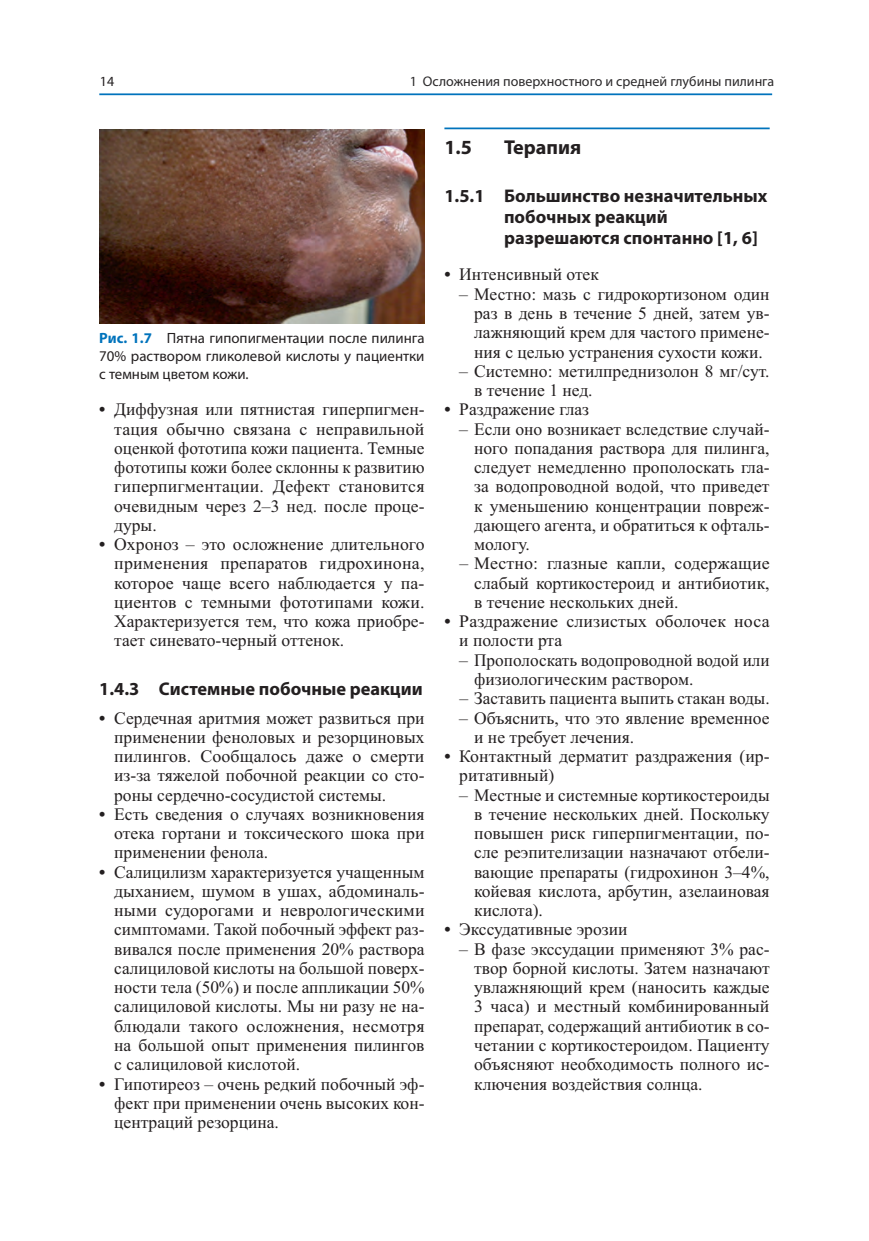
<style>
.page{position:relative;width:869px;height:1241px;background:#fff}
.page>*{position:absolute;margin:0;border:0;box-sizing:border-box;transform-origin:0 0}
.t1{font:700 20.12px "Myriad Pro";color:#231f20}
.t2{font:700 18.38px/21px "Myriad Pro";color:#231f20}
.t3{font:17.5px/19.2px "Times New Roman";color:#231f20;text-align:justify}
.t4{font:14.88px/17.5px "Myriad Pro";color:#231f20;text-align:justify}
.t5{font:14px "Myriad Pro";color:#2b292a}
.t6{font:14px "Myriad Pro";color:#231f20}
.s1{font-weight:700;color:#0073bc}
.s2{font-weight:700}
</style>
<div class="page">
<hr style="left:99px;top:93px;width:672px;height:2px;background:#0073bc">
<hr style="left:444px;top:127px;width:325px;height:2px;background:#0073bc">
<img style="left:100px;top:129px;width:324px;height:195px">
<p class="t6" style="left:100px;top:76px;width:16px">14</p>
<p class="t5" style="left:409px;top:76px;width:366px">1 Осложнения поверхностного и средней глубины пилинга</p>
<p class="t4" style="left:99px;top:331px;width:326px"><span class="s1">Рис. 1.7</span> Пятна гипопигментации после пилинга 70% раствором гликолевой кислоты у пациентки с темным цветом кожи.</p>
<p class="t3" style="left:114px;top:401px;width:312px;text-indent:-15px"><span class="s2">•</span> Диффузная или пятнистая гиперпигмен&shy;тация обычно связана с неправильной оценкой фототипа кожи пациента. Темные фототипы кожи более склонны к развитию гиперпигментации. Дефект становится очевидным через 2–3 нед. после проце&shy;дуры.</p>
<p class="t3" style="left:114px;top:536px;width:312px;text-indent:-15px"><span class="s2">•</span> Охроноз – это осложнение длительного применения препаратов гидрохинона, которое чаще всего наблюдается у па&shy;циентов с темными фототипами кожи.<br>Характеризуется тем, что кожа приобре&shy;тает синевато-черный оттенок.</p>
<p class="t2" style="left:99px;top:679px;width:325px">1.4.3 Системные побочные реакции</p>
<p class="t3" style="left:114px;top:709px;width:312px;text-indent:-15px"><span class="s2">•</span> Сердечная аритмия может развиться при применении феноловых и резорциновых пилингов. Сообщалось даже о смерти из-за тяжелой побочной реакции со сто&shy;роны сердечно-сосудистой системы.</p>
<p class="t3" style="left:114px;top:805px;width:312px;text-indent:-15px"><span class="s2">•</span> Есть сведения о случаях возникновения отека гортани и токсического шока при применении фенола.</p>
<p class="t3" style="left:114px;top:863px;width:312px;text-indent:-15px"><span class="s2">•</span> Салицилизм характеризуется учащенным дыханием, шумом в ушах, абдоминаль&shy;ными судорогами и неврологическими симптомами. Такой побочный эффект раз&shy;вивался после применения 20% раствора салициловой кислоты на большой поверх&shy;ности тела (50%) и после аппликации 50% салициловой кислоты. Мы ни разу не на&shy;блюдали такого осложнения, несмотря на большой опыт применения пилингов с салициловой кислотой.</p>
<p class="t3" style="left:114px;top:1075px;width:312px;text-indent:-15px"><span class="s2">•</span> Гипотиреоз – очень редкий побочный эф&shy;фект при применении очень высоких кон&shy;центраций резорцина.</p>
<p class="t1" style="left:444px;top:140px;width:29px">1.5</p>
<p class="t1" style="left:504px;top:140px;width:79px">Терапия</p>
<p class="t2" style="left:504px;top:187px;width:265px;text-indent:-60px">1.5.1 Большинство незначительных побочных реакций разрешаются спонтанно [1, 6]</p>
<p class="t3" style="left:444px;top:266px;width:156px"><span class="s2">•</span> Интенсивный отек</p>
<p class="t3" style="left:474px;top:286px;width:297px;text-indent:-15px">– Местно: мазь с гидрокортизоном один раз в день в течение 5 дней, затем ув&shy;лажняющий крем для частого примене&shy;ния с целью устранения сухости кожи.</p>
<p class="t3" style="left:474px;top:363px;width:297px;text-indent:-15px">– Системно: метилпреднизолон 8 мг/сут. в течение 1 нед.</p>
<p class="t3" style="left:444px;top:401px;width:146px"><span class="s2">•</span> Раздражение глаз</p>
<p class="t3" style="left:474px;top:420px;width:297px;text-indent:-15px">– Если оно возникает вследствие случай&shy;ного попадания раствора для пилинга, следует немедленно прополоскать гла&shy;за водопроводной водой, что приведет к уменьшению концентрации повреж&shy;дающего агента, и обратиться к офталь&shy;мологу.</p>
<p class="t3" style="left:474px;top:555px;width:297px;text-indent:-15px">– Местно: глазные капли, содержащие слабый кортикостероид и антибиотик, в течение нескольких дней.</p>
<p class="t3" style="left:459px;top:613px;width:312px;text-indent:-15px"><span class="s2">•</span> Раздражение слизистых оболочек носа и полости рта</p>
<p class="t3" style="left:474px;top:651px;width:297px;text-indent:-15px">– Прополоскать водопроводной водой или физиологическим раствором.</p>
<p class="t3" style="left:459px;top:690px;width:312px">– Заставить пациента выпить стакан воды.</p>
<p class="t3" style="left:474px;top:709px;width:297px;text-indent:-15px">– Объяснить, что это явление временное и не требует лечения.</p>
<p class="t3" style="left:459px;top:748px;width:312px;text-indent:-15px"><span class="s2">•</span> Контактный дерматит раздражения (ир&shy;ритативный)</p>
<p class="t3" style="left:474px;top:786px;width:297px;text-indent:-15px">– Местные и системные кортикостероиды в течение нескольких дней. Поскольку повышен риск гиперпигментации, по&shy;сле реэпителизации назначают отбели&shy;вающие препараты (гидрохинон 3–4%, койевая кислота, арбутин, азелаиновая кислота).</p>
<p class="t3" style="left:444px;top:921px;width:184px"><span class="s2">•</span> Экссудативные эрозии</p>
<p class="t3" style="left:474px;top:940px;width:297px;text-indent:-15px">– В фазе экссудации применяют 3% рас&shy;твор борной кислоты. Затем назначают увлажняющий крем (наносить каждые 3 часа) и местный комбинированный препарат, содержащий антибиотик в со&shy;четании с кортикостероидом. Пациенту объясняют необходимость полного ис&shy;ключения воздействия солнца.</p>
</div>
